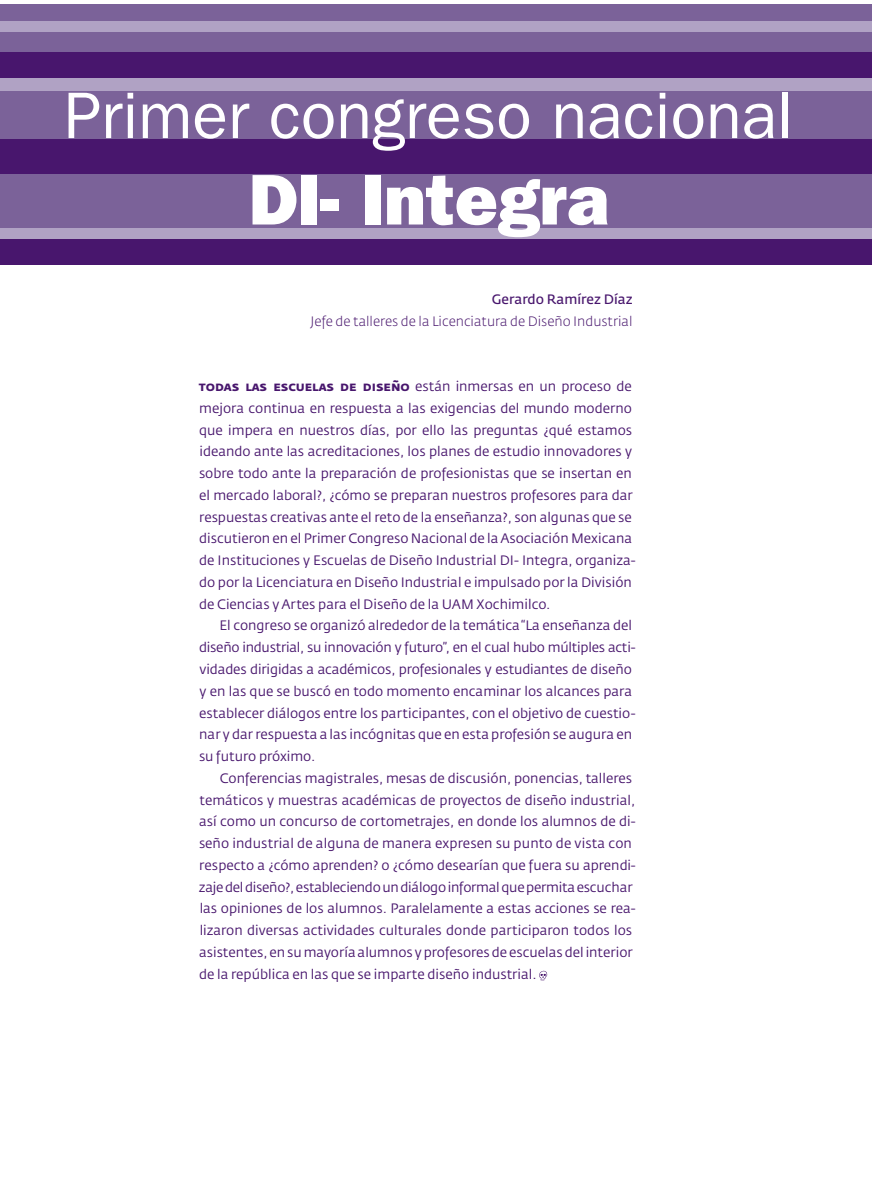
<style>
.page{position:relative;width:872px;height:1191px;background:#fff}
.page>*{position:absolute;margin:0;border:0;box-sizing:border-box;transform-origin:0 0}
.t1{font:72px "ITC Franklin Gothic Std Hvy";color:#fff}
.t2{font:66px "ITC Franklin Gothic Std";color:#fff}
.t3{font:13.5px "Fedra Sans Std";color:#48166d}
.t4{font:13.5px "Fedra Sans Std";letter-spacing:-.02em;color:#48166d}
.t5{font:300 13.5px/21.8px "Fedra Sans Std";color:#48166d;text-align:right}
.s1{font-weight:400}
.s2{font-weight:700}
</style>
<div class="page">
<div style="left:0;top:239px;width:872px;height:26px;background:#48166d"></div>
<svg style="left:539px;top:970px;width:8px;height:10px"></svg>
<div style="left:0;top:174px;width:872px;height:54px;background:#7b6299"></div>
<div style="left:0;top:228px;width:872px;height:11px;background:#b0a2c4"></div>
<div style="left:0;top:139px;width:872px;height:35px;background:#48166d"></div>
<div style="left:0;top:91px;width:872px;height:48px;background:#7b6299"></div>
<div style="left:0;top:65px;width:872px;height:26px;background:#b0a2c4"></div>
<div style="left:0;top:52px;width:872px;height:26px;background:#48166d"></div>
<div style="left:0;top:5px;width:872px;height:47px;background:#7b6299"></div>
<div style="left:0;top:21px;width:872px;height:11px;background:#b0a2c4"></div>
<p class="t2" style="left:64px;top:78px;width:730px">Primer congreso nacional</p>
<p class="t1" style="left:249px;top:157px;width:361px">DI- Integra</p>
<p class="t5" style="left:310px;top:288px;width:323px"><span class="s1">Gerardo Ramírez Díaz<br></span>Jefe de talleres de la Licenciatura de Diseño Industrial</p>
<p class="t3" style="left:199px;top:378px;width:434px"><span class="s2">todas las escuelas de diseño</span> están inmersas en un proceso de</p>
<p class="t3" style="left:199px;top:400px;width:434px">mejora continua en respuesta a las exigencias del mundo moderno</p>
<p class="t3" style="left:199px;top:421px;width:434px">que impera en nuestros días, por ello las preguntas ¿qué estamos</p>
<p class="t3" style="left:199px;top:443px;width:434px">ideando ante las acreditaciones, los planes de estudio innovadores y</p>
<p class="t3" style="left:199px;top:465px;width:434px">sobre todo ante la preparación de profesionistas que se insertan en</p>
<p class="t3" style="left:199px;top:487px;width:435px">el mercado laboral?, ¿cómo se preparan nuestros profesores para dar</p>
<p class="t3" style="left:199px;top:508px;width:434px">respuestas creativas ante el reto de la enseñanza?, son algunas que se</p>
<p class="t3" style="left:199px;top:530px;width:434px">discutieron en el Primer Congreso Nacional de la Asociación Mexicana</p>
<p class="t3" style="left:199px;top:552px;width:438px">de Instituciones y Escuelas de Diseño Industrial DI- Integra, organiza-</p>
<p class="t3" style="left:199px;top:574px;width:434px">do por la Licenciatura en Diseño Industrial e impulsado por la División</p>
<p class="t3" style="left:199px;top:595px;width:353px">de Ciencias y Artes para el Diseño de la UAM Xochimilco.</p>
<p class="t3" style="left:219px;top:617px;width:414px">El congreso se organizó alrededor de la temática “La enseñanza del</p>
<p class="t4" style="left:199px;top:639px;width:438px">diseño industrial, su innovación y futuro”, en el cual hubo múltiples acti-</p>
<p class="t3" style="left:199px;top:661px;width:434px">vidades dirigidas a académicos, profesionales y estudiantes de diseño</p>
<p class="t3" style="left:199px;top:682px;width:434px">y en las que se buscó en todo momento encaminar los alcances para</p>
<p class="t3" style="left:199px;top:704px;width:438px">establecer diálogos entre los participantes, con el objetivo de cuestio-</p>
<p class="t3" style="left:199px;top:726px;width:434px">nar y dar respuesta a las incógnitas que en esta profesión se augura en</p>
<p class="t3" style="left:199px;top:748px;width:118px">su futuro próximo.</p>
<p class="t3" style="left:220px;top:769px;width:414px">Conferencias magistrales, mesas de discusión, ponencias, talleres</p>
<p class="t3" style="left:199px;top:791px;width:437px">temáticos y muestras académicas de proyectos de diseño industrial,</p>
<p class="t3" style="left:199px;top:813px;width:438px">así como un concurso de cortometrajes, en donde los alumnos de di-</p>
<p class="t3" style="left:199px;top:835px;width:434px">seño industrial de alguna de manera expresen su punto de vista con</p>
<p class="t3" style="left:199px;top:856px;width:438px">respecto a ¿cómo aprenden? o ¿cómo desearían que fuera su aprendi-</p>
<p class="t4" style="left:199px;top:878px;width:435px">zaje del diseño?, estableciendo un diálogo informal que permita escuchar</p>
<p class="t3" style="left:200px;top:900px;width:437px">las opiniones de los alumnos. Paralelamente a estas acciones se rea-</p>
<p class="t3" style="left:200px;top:922px;width:434px">lizaron diversas actividades culturales donde participaron todos los</p>
<p class="t3" style="left:199px;top:943px;width:435px">asistentes, en su mayoría alumnos y profesores de escuelas del interior</p>
<p class="t3" style="left:199px;top:965px;width:339px">de la república en las que se imparte diseño industrial.</p>
</div>
